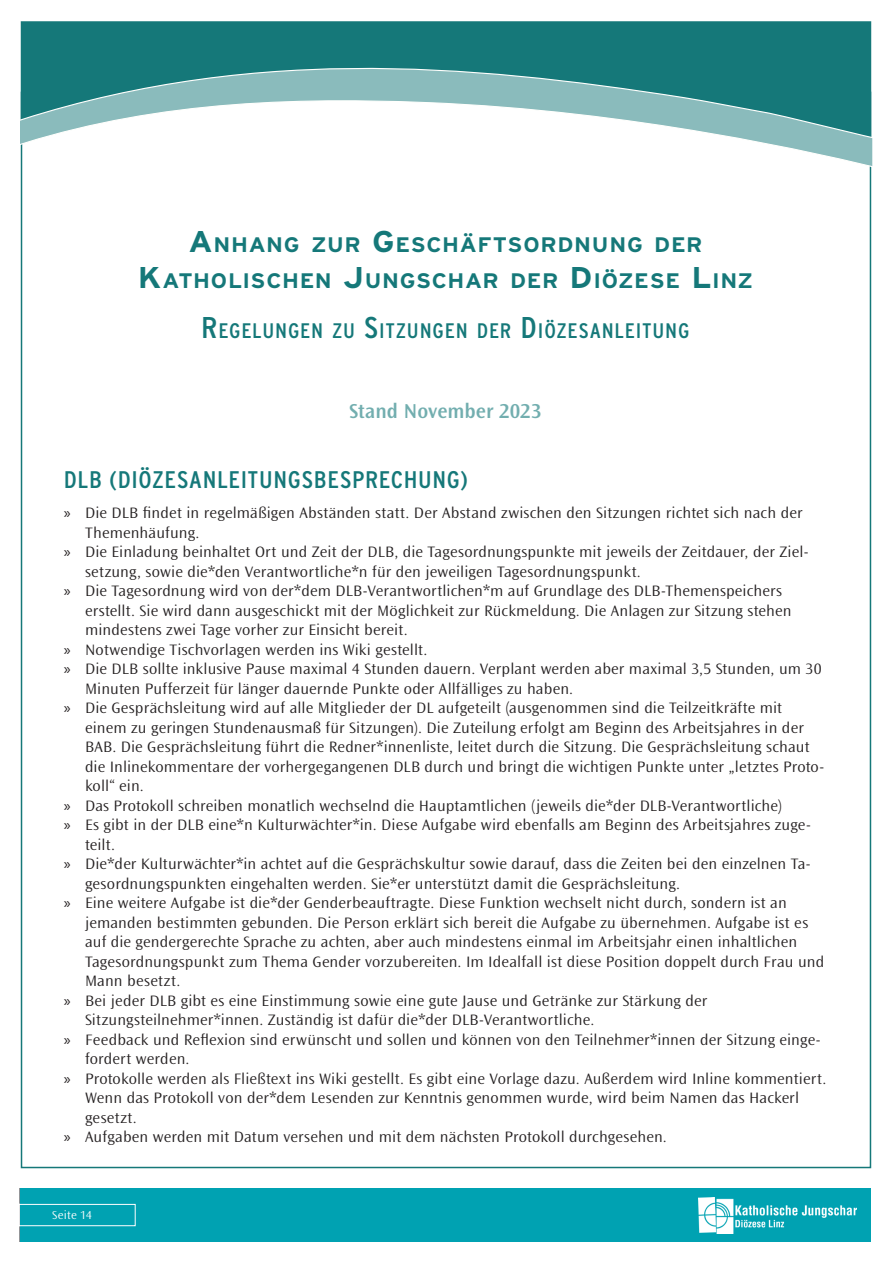
<style>
.page{position:relative;width:893px;height:1263px;background:#fff}
.page>*{position:absolute;margin:0;border:0;box-sizing:border-box;transform-origin:0 0}
.Überschrift_1{font:condensed 24px "Interstate";letter-spacing:.025em;color:#157879;scale:1.08 1}
.ÜBERSCHRIFT_MITTE_GROß{font:700 21px/36px "Interstate";letter-spacing:.03em;color:#157879;text-align:center;scale:1.08 1}
.ÜBERSCHRIFT_MITTE_GROß-2{font:condensed 21px "Interstate";letter-spacing:.035em;color:#157879;scale:1.08 1}
.unterüberschrift{font:600 21px "Ocean Sans Std";color:#72aeaf}
.t1{font:300 15.75px/19.5px "Ocean Sans Std";letter-spacing:.01em;color:#231f20;scale:1.05 1}
.t2{font:300 12px "Ocean Sans Std";letter-spacing:.015em;color:#fff;scale:1.05 1}
.s1{font-size:30px}
.s2{font-family:"Myriad Pro";font-weight:400}
</style>
<div class="page">
<div style="left:21px;top:92px;width:850px;height:1076px;background:#fff;border:2px solid #157879"></div>
<div style="left:21px;top:1188px;width:850px;height:53px;background:#00a2b2"></div>
<div style="left:19px;top:1204px;width:117px;height:22px;border:1px solid #fff"></div>
<svg style="left:20px;top:21px;width:852px;height:240px"></svg>
<svg style="left:872px;top:138px;width:1px;height:28px"></svg>
<img style="left:699px;top:1197px;width:158px;height:36px">
<p class="ÜBERSCHRIFT_MITTE_GROß" style="left:138px;top:226px;width:571px"><span class="s1">A</span>NHANG ZUR <span class="s1">G</span> ESCHÄFTSORDNUNG DER<br><span class="s1">K</span>ATHOLISCHEN <span class="s1">J</span>UNGSCHAR DER <span class="s1">D</span> IÖZESE <span class="s1">L</span>INZ</p>
<p class="ÜBERSCHRIFT_MITTE_GROß-2" style="left:201px;top:318px;width:454px"><span class="s1">R</span>EGELUNGEN ZU <span class="s1">S</span>ITZUNGEN DER <span class="s1">D</span> IÖZESANLEITUNG</p>
<p class="unterüberschrift" style="left:349px;top:400px;width:194px">Stand November 2023</p>
<p class="Überschrift_1" style="left:64px;top:465px;width:376px">DLB (DIÖZESANLEITUNGSBESPRECHUNG)</p>
<p class="t1" style="left:85px;top:504px;width:685px;text-indent:-21px"><span class="s2">»</span> Die DLB findet in regelmäßigen Abständen statt. Der Abstand zwischen den Sitzungen richtet sich nach der<br>Themenhäufung.</p>
<p class="t1" style="left:85px;top:543px;width:691px;text-indent:-21px"><span class="s2">»</span> Die Einladung beinhaltet Ort und Zeit der DLB, die Tagesordnungspunkte mit jeweils der Zeitdauer, der Ziel&shy;setzung, sowie die*den Verantwortliche*n für den jeweiligen Tagesordnungspunkt.</p>
<p class="t1" style="left:85px;top:582px;width:674px;text-indent:-21px"><span class="s2">»</span> Die Tagesordnung wird von der*dem DLB-Verantwortlichen*m auf Grundlage des DLB-Themenspeichers erstellt. Sie wird dann ausgeschickt mit der Möglichkeit zur Rückmeldung. Die Anlagen zur Sitzung stehen mindestens zwei Tage vorher zur Einsicht bereit.</p>
<p class="t1" style="left:64px;top:640px;width:346px"><span class="s2">»</span> Notwendige Tischvorlagen werden ins Wiki gestellt.</p>
<p class="t1" style="left:85px;top:660px;width:703px;text-indent:-21px"><span class="s2">»</span> Die DLB sollte inklusive Pause maximal 4 Stunden dauern. Verplant werden aber maximal 3,5 Stunden, um 30<br>Minuten Pufferzeit für länger dauernde Punkte oder Allfälliges zu haben.</p>
<p class="t1" style="left:85px;top:699px;width:706px;text-indent:-21px"><span class="s2">»</span> Die Gesprächsleitung wird auf alle Mitglieder der DL aufgeteilt (ausgenommen sind die Teilzeitkräfte mit einem zu geringen Stundenausmaß für Sitzungen). Die Zuteilung erfolgt am Beginn des Arbeitsjahres in der BAB. Die Gesprächsleitung führt die Redner*innenliste, leitet durch die Sitzung. Die Gesprächsleitung schaut die Inlinekommentare der vorhergegangenen DLB durch und bringt die wichtigen Punkte unter „letztes Proto&shy;koll“ ein.</p>
<p class="t1" style="left:64px;top:796px;width:685px"><span class="s2">»</span> Das Protokoll schreiben monatlich wechselnd die Hauptamtlichen (jeweils die*der DLB-Verantwortliche)</p>
<p class="t1" style="left:85px;top:816px;width:693px;text-indent:-21px"><span class="s2">»</span> Es gibt in der DLB eine*n Kulturwächter*in. Diese Aufgabe wird ebenfalls am Beginn des Arbeitsjahres zuge&shy;teilt.</p>
<p class="t1" style="left:85px;top:855px;width:692px;text-indent:-21px"><span class="s2">»</span> Die*der Kulturwächter*in achtet auf die Gesprächskultur sowie darauf, dass die Zeiten bei den einzelnen Ta&shy;gesordnungspunkten eingehalten werden. Sie*er unterstützt damit die Gesprächsleitung.</p>
<p class="t1" style="left:85px;top:894px;width:706px;text-indent:-21px"><span class="s2">»</span> Eine weitere Aufgabe ist die*der Genderbeauftragte. Diese Funktion wechselt nicht durch, sondern ist an jemanden bestimmten gebunden. Die Person erklärt sich bereit die Aufgabe zu übernehmen. Aufgabe ist es auf die gendergerechte Sprache zu achten, aber auch mindestens einmal im Arbeitsjahr einen inhaltlichen Tagesordnungspunkt zum Thema Gender vorzubereiten. Im Idealfall ist diese Position doppelt durch Frau und Mann besetzt.</p>
<p class="t1" style="left:85px;top:991px;width:594px;text-indent:-21px"><span class="s2">»</span> Bei jeder DLB gibt es eine Einstimmung sowie eine gute Jause und Getränke zur Stärkung der<br>Sitzungsteilnehmer*innen. Zuständig ist dafür die*der DLB-Verantwortliche.</p>
<p class="t1" style="left:85px;top:1030px;width:702px;text-indent:-21px"><span class="s2">»</span> Feedback und Reflexion sind erwünscht und sollen und können von den Teilnehmer*innen der Sitzung einge&shy;fordert werden.</p>
<p class="t1" style="left:85px;top:1069px;width:705px;text-indent:-21px"><span class="s2">»</span> Protokolle werden als Fließtext ins Wiki gestellt. Es gibt eine Vorlage dazu. Außerdem wird Inline kommentiert.<br>Wenn das Protokoll von der*dem Lesenden zur Kenntnis genommen wurde, wird beim Namen das Hackerl gesetzt.</p>
<p class="t1" style="left:64px;top:1128px;width:574px"><span class="s2">»</span> Aufgaben werden mit Datum versehen und mit dem nächsten Protokoll durchgesehen.</p>
<p class="t2" style="left:52px;top:1209px;width:40px">Seite 14</p>
</div>
